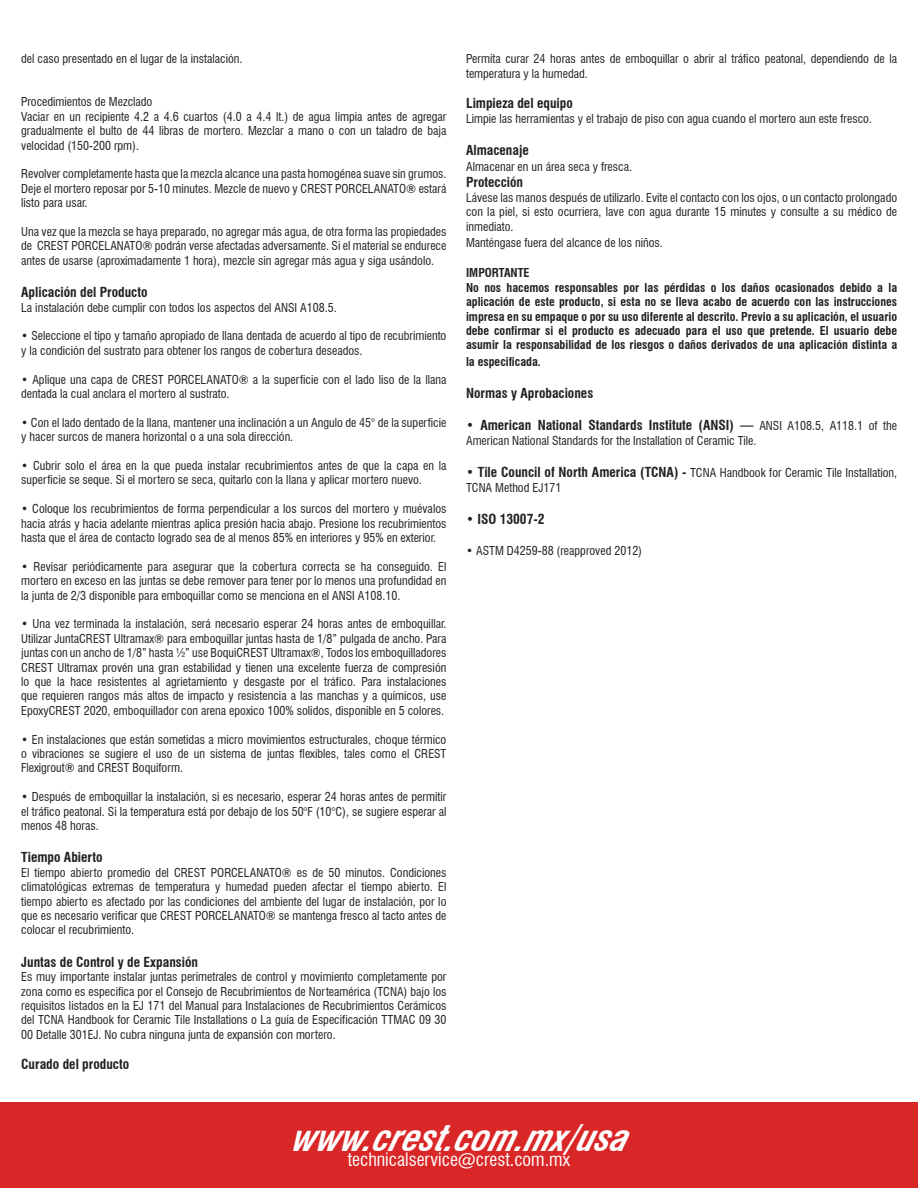
<style>
.page{position:relative;width:918px;height:1188px;background:#fff}
.page>*{position:absolute;margin:0;border:0;box-sizing:border-box;transform-origin:0 0}
.t1{font:italic 700 condensed 36px "Swiss 721 BT";color:#fff}
.t2{font:condensed 18px "Swiss 721 BT";color:#fff}
.t3{font:700 condensed 13.5px "Swiss 721 BT";color:#231f20}
.t4{font:condensed 12px/14.4px "Swiss 721 BT";color:#231f20;text-align:justify}
.t5{font:700 condensed 12px/14.4px "Swiss 721 BT";color:#231f20;text-align:justify}
.s1{font-weight:400;font-size:12px}
.s2{font-weight:700;font-size:13.5px}
</style>
<div class="page">
<div style="left:0;top:1102px;width:918px;height:86px;background:#d92626"></div>
<p class="t4" style="left:21px;top:52px;width:223px">del caso presentado en el lugar de la instalación.</p>
<p class="t4" style="left:21px;top:95px;width:133px">Procedimientos de Mezclado</p>
<p class="t4" style="left:21px;top:109px;width:427px">Vaciar en un recipiente 4.2 a 4.6 cuartos (4.0 a 4.4 lt.) de agua limpia antes de agregar gradualmente el bulto de 44 libras de mortero. Mezclar a mano o con un taladro de baja velocidad (150-200 rpm).</p>
<p class="t4" style="left:21px;top:167px;width:427px">Revolver completamente hasta que la mezcla alcance una pasta homogénea suave sin grumos.<br>Deje el mortero reposar por 5-10 minutes. Mezcle de nuevo y CREST PORCELANATO® estará listo para usar.</p>
<p class="t4" style="left:21px;top:224px;width:427px">Una vez que la mezcla se haya preparado, no agregar más agua, de otra forma las propiedades de CREST PORCELANATO® podrán verse afectadas adversamente. Si el material se endurece antes de usarse (aproximadamente 1 hora), mezcle sin agregar más agua y siga usándolo.</p>
<p class="t3" style="left:21px;top:284px;width:128px">Aplicación del Producto</p>
<p class="t4" style="left:21px;top:300px;width:317px">La instalación debe cumplir con todos los aspectos del ANSI A108.5.</p>
<p class="t4" style="left:21px;top:329px;width:427px">• Seleccione el tipo y tamaño apropiado de llana dentada de acuerdo al tipo de recubrimiento y la condición del sustrato para obtener los rangos de cobertura deseados.</p>
<p class="t4" style="left:21px;top:372px;width:427px">• Aplique una capa de CREST PORCELANATO® a la superficie con el lado liso de la llana dentada la cual anclara el mortero al sustrato.</p>
<p class="t4" style="left:21px;top:415px;width:427px">• Con el lado dentado de la llana, mantener una inclinación a un Angulo de 45° de la superficie y hacer surcos de manera horizontal o a una sola dirección.</p>
<p class="t4" style="left:21px;top:458px;width:427px">• Cubrir solo el área en la que pueda instalar recubrimientos antes de que la capa en la superficie se seque. Si el mortero se seca, quitarlo con la llana y aplicar mortero nuevo.</p>
<p class="t4" style="left:21px;top:502px;width:427px">• Coloque los recubrimientos de forma perpendicular a los surcos del mortero y muévalos hacia atrás y hacia adelante mientras aplica presión hacia abajo. Presione los recubrimientos hasta que el área de contacto logrado sea de al menos 85% en interiores y 95% en exterior.</p>
<p class="t4" style="left:21px;top:559px;width:427px">• Revisar periódicamente para asegurar que la cobertura correcta se ha conseguido. El mortero en exceso en las juntas se debe remover para tener por lo menos una profundidad en la junta de 2/3 disponible para emboquillar como se menciona en el ANSI A108.10.</p>
<p class="t4" style="left:21px;top:617px;width:427px">• Una vez terminada la instalación, será necesario esperar 24 horas antes de emboquillar.<br>Utilizar JuntaCREST Ultramax® para emboquillar juntas hasta de 1/8” pulgada de ancho. Para juntas con un ancho de 1/8” hasta ½” use BoquiCREST Ultramax®, Todos los emboquilladores CREST Ultramax provén una gran estabilidad y tienen una excelente fuerza de compresión lo que la hace resistentes al agrietamiento y desgaste por el tráfico. Para instalaciones que requieren rangos más altos de impacto y resistencia a las manchas y a químicos, use EpoxyCREST 2020, emboquillador con arena epoxico 100% solidos, disponible en 5 colores.</p>
<p class="t4" style="left:21px;top:732px;width:427px">• En instalaciones que están sometidas a micro movimientos estructurales, choque térmico o vibraciones se sugiere el uso de un sistema de juntas flexibles, tales como el CREST Flexigrout® and CREST Boquiform.</p>
<p class="t4" style="left:21px;top:790px;width:427px">• Después de emboquillar la instalación, si es necesario, esperar 24 horas antes de permitir el tráfico peatonal. Si la temperatura está por debajo de los 50°F (10°C), se sugiere esperar al menos 48 horas.</p>
<p class="t3" style="left:21px;top:849px;width:83px">Tiempo Abierto</p>
<p class="t4" style="left:21px;top:865px;width:427px">El tiempo abierto promedio del CREST PORCELANATO® es de 50 minutos. Condiciones climatológicas extremas de temperatura y humedad pueden afectar el tiempo abierto. El tiempo abierto es afectado por las condiciones del ambiente del lugar de instalación, por lo que es necesario verificar que CREST PORCELANATO® se mantenga fresco al tacto antes de colocar el recubrimiento.</p>
<p class="t3" style="left:21px;top:954px;width:178px">Juntas de Control y de Expansión</p>
<p class="t4" style="left:21px;top:970px;width:427px">Es muy importante instalar juntas perimetrales de control y movimiento completamente por zona como es especifica por el Consejo de Recubrimientos de Norteamérica (TCNA) bajo los requisitos listados en la EJ 171 del Manual para Instalaciones de Recubrimientos Cerámicos del TCNA Handbook for Ceramic Tile Installations o La guía de Especificación TTMAC 09 30<br>00 Detalle 301EJ. No cubra ninguna junta de expansión con mortero.</p>
<p class="t3" style="left:21px;top:1056px;width:109px">Curado del producto</p>
<p class="t4" style="left:466px;top:52px;width:433px">Permita curar 24 horas antes de emboquillar o abrir al tráfico peatonal, dependiendo de la temperatura y la humedad.</p>
<p class="t3" style="left:466px;top:95px;width:108px">Limpieza del equipo</p>
<p class="t4" style="left:466px;top:111px;width:407px">Limpie las herramientas y el trabajo de piso con agua cuando el mortero aun este fresco.</p>
<p class="t3" style="left:466px;top:142px;width:64px">Almacenaje</p>
<p class="t4" style="left:466px;top:160px;width:168px">Almacenar en un área seca y fresca.</p>
<p class="t3" style="left:466px;top:174px;width:58px">Protección</p>
<p class="t4" style="left:466px;top:190px;width:433px">Lávese las manos después de utilizarlo. Evite el contacto con los ojos, o un contacto prolongado con la piel, si esto ocurriera, lave con agua durante 15 minutes y consulte a su médico de inmediato.</p>
<p class="t4" style="left:466px;top:235px;width:198px">Manténgase fuera del alcance de los niños.</p>
<p class="t5" style="left:466px;top:266px;width:65px">IMPORTANTE</p>
<p class="t5" style="left:466px;top:280px;width:433px">No nos hacemos responsables por las pérdidas o los daños ocasionados debido a la aplicación de este producto, si esta no se lleva acabo de acuerdo con las instrucciones impresa en su empaque o por su uso diferente al descrito. Previo a su aplicación, el usuario debe confirmar si el producto es adecuado para el uso que pretende. El usuario debe asumir la responsabilidad de los riesgos o daños derivados de una aplicación distinta a</p>
<p class="t5" style="left:466px;top:354px;width:76px">la especificada.</p>
<p class="t3" style="left:466px;top:385px;width:129px">Normas y Aprobaciones</p>
<p class="t3" style="left:466px;top:417px;width:433px">• American National Standards Institute (ANSI) — <span class="s1">ANSI A108.5, A118.1 of the</span></p>
<p class="t4" style="left:466px;top:433px;width:292px">American National Standards for the Installation of Ceramic Tile.</p>
<p class="t4" style="left:466px;top:466px;width:433px"><span class="s2">• Tile Council of North America (TCNA) -</span> TCNA Handbook for Ceramic Tile Installation,<br>TCNA Method EJ171</p>
<p class="t3" style="left:466px;top:511px;width:80px">• ISO 13007-2</p>
<p class="t4" style="left:466px;top:543px;width:178px">• ASTM D4259-88 (reapproved 2012)</p>
<p class="t1" style="left:291px;top:1117px;width:349px">www.crest.com.mx/usa</p>
<p class="t2" style="left:348px;top:1149px;width:224px">technicalservice@crest.com.mx</p>
</div>
